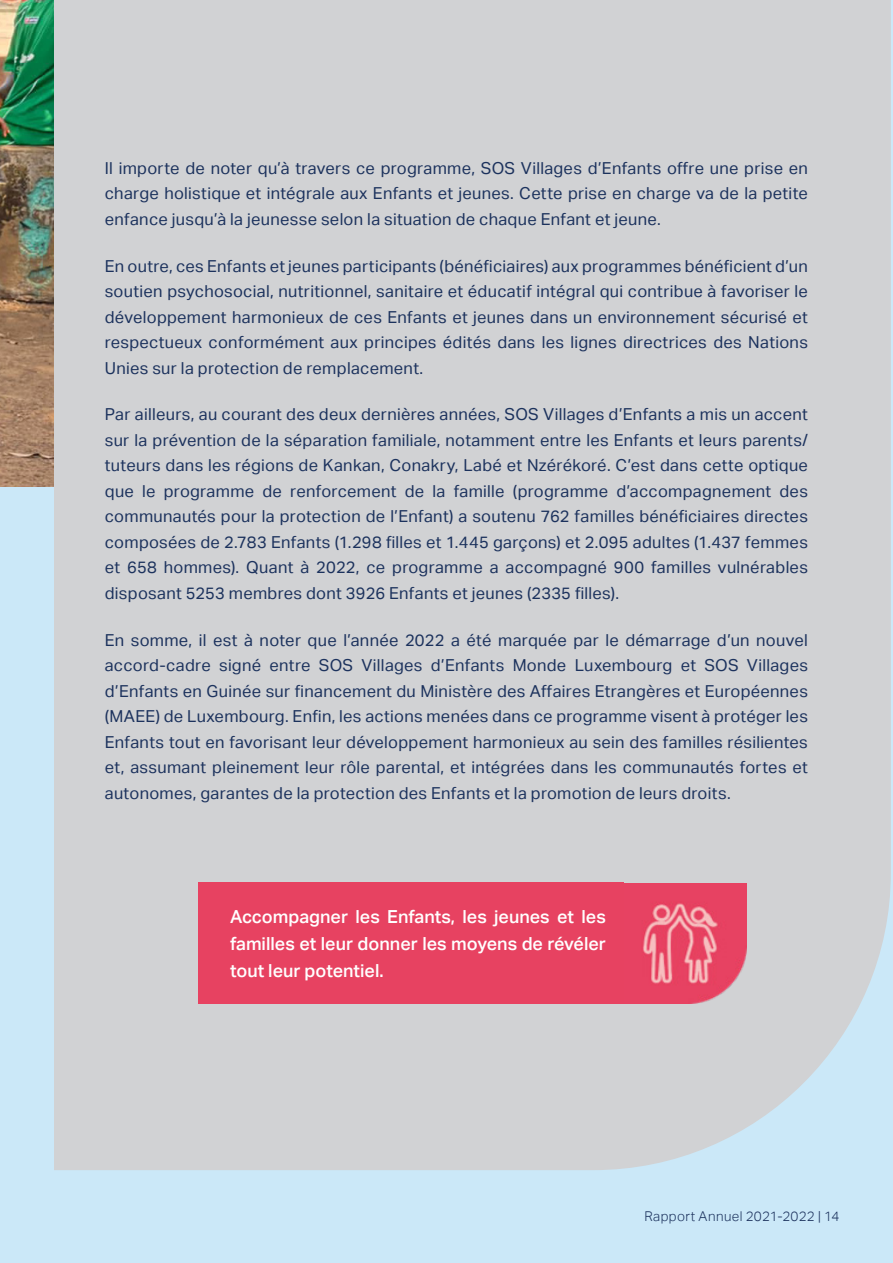
<style>
.page{position:relative;width:893px;height:1263px;background:#cbe8f8}
.page>*{position:absolute;margin:0;border:0;box-sizing:border-box;transform-origin:0 0}
.t1{font:500 18px/27px "Aktiv Grotesk";color:#fff;text-align:justify}
.t2{font:16.5px/25.5px "Aktiv Grotesk";letter-spacing:.015em;color:#1c325d;text-align:justify}
.t3{font:300 13.5px "Aktiv Grotesk";letter-spacing:.025em;color:#1c325d}
</style>
<div class="page">
<img style="left:0;top:0;width:54px;height:486px">
<div style="left:54px;top:0;width:837px;height:1170px;background:#d1d2d4"></div>
<img style="left:624px;top:883px;width:122px;height:120px">
<div style="left:199px;top:882px;width:425px;height:121px;background:#e74261"></div>
<p class="t2" style="left:105px;top:155px;width:705px">Il importe de noter qu’à travers ce programme, SOS Villages d’Enfants offre une prise en charge holistique et intégrale aux Enfants et jeunes. Cette prise en charge va de la petite enfance jusqu’à la jeunesse selon la situation de chaque Enfant et jeune.</p>
<p class="t2" style="left:105px;top:253px;width:705px">En outre, ces Enfants et jeunes participants (bénéficiaires) aux programmes bénéficient d’un soutien psychosocial, nutritionnel, sanitaire et éducatif intégral qui contribue à favoriser le développement harmonieux de ces Enfants et jeunes dans un environnement sécurisé et respectueux conformément aux principes édités dans les lignes directrices des Nations Unies sur la protection de remplacement.</p>
<p class="t2" style="left:105px;top:402px;width:705px">Par ailleurs, au courant des deux dernières années, SOS Villages d’Enfants a mis un accent sur la prévention de la séparation familiale, notamment entre les Enfants et leurs parents/ tuteurs dans les régions de Kankan, Conakry, Labé et Nzérékoré. C’est dans cette optique que le programme de renforcement de la famille (programme d’accompagnement des communautés pour la protection de l’Enfant) a soutenu 762 familles bénéficiaires directes composées de 2.783 Enfants (1.298 filles et 1.445 garçons) et 2.095 adultes (1.437 femmes et 658 hommes). Quant à 2022, ce programme a accompagné 900 familles vulnérables disposant 5253 membres dont 3926 Enfants et jeunes (2335 filles).</p>
<p class="t2" style="left:105px;top:627px;width:705px">En somme, il est à noter que l’année 2022 a été marquée par le démarrage d’un nouvel accord-cadre signé entre SOS Villages d’Enfants Monde Luxembourg et SOS Villages d’Enfants en Guinée sur financement du Ministère des Affaires Etrangères et Européennes (MAEE) de Luxembourg. Enfin, les actions menées dans ce programme visent à protéger les Enfants tout en favorisant leur développement harmonieux au sein des familles résilientes et, assumant pleinement leur rôle parental, et intégrées dans les communautés fortes et autonomes, garantes de la protection des Enfants et la promotion de leurs droits.</p>
<p class="t1" style="left:230px;top:903px;width:377px">Accompagner les Enfants, les jeunes et les familles et leur donner les moyens de révéler tout leur potentiel.</p>
<p class="t3" style="left:644px;top:1208px;width:196px">Rapport Annuel 2021-2022 | 14</p>
</div>
